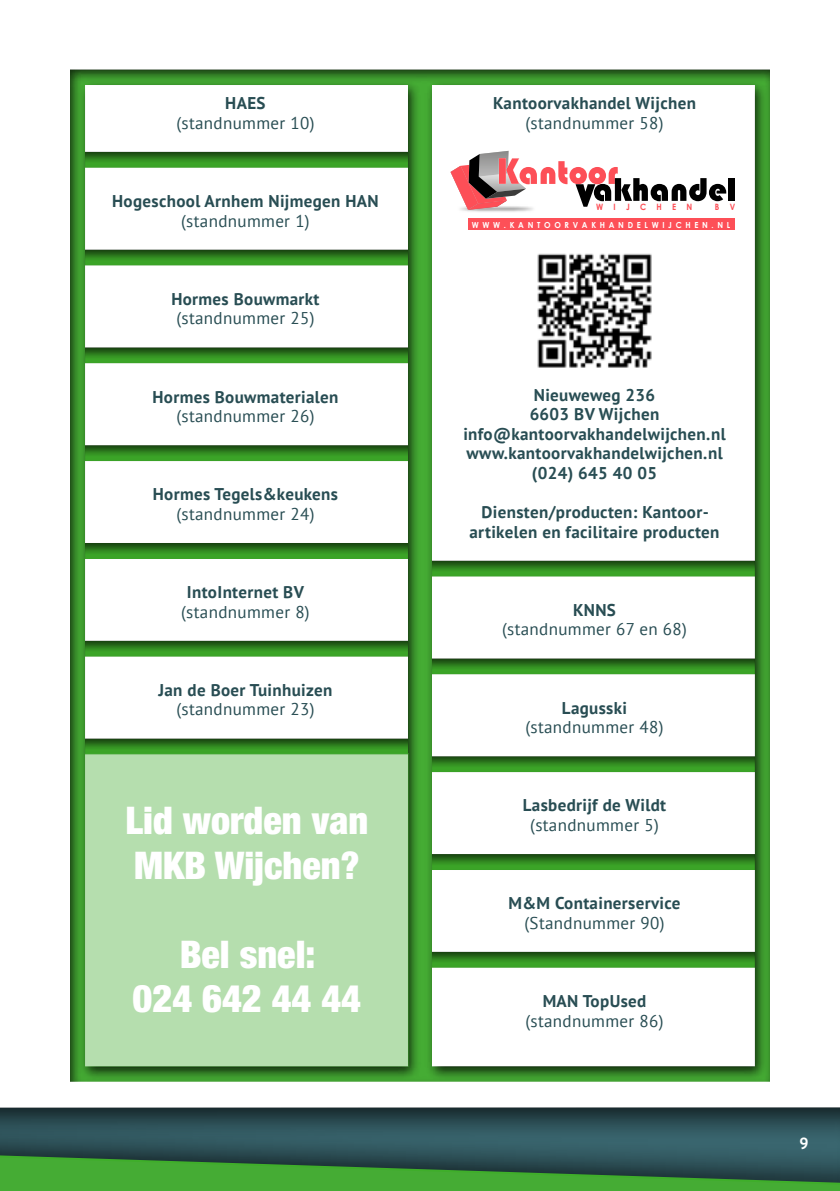
<style>
.page{position:relative;width:840px;height:1191px;background:#fff}
.page>*{position:absolute;margin:0;border:0;box-sizing:border-box;transform-origin:0 0}
.t1{font:900 condensed 38.2px/44.6px "Helvetica Neue LT Std";color:#fff}
.t2{font:700 17px/19.6px "PT Sans";letter-spacing:.02em;color:#284d53;text-align:center}
.t3{font:17px "PT Sans";letter-spacing:.02em;color:#284d53}
.t4{font:700 16px "PT Sans";color:#fff}
.t5{font:700 8.8px "Century Gothic";letter-spacing:1.3em;color:#fd4f57;scale:.9 1}
.t6{font:700 8.4px "Century Gothic";letter-spacing:.475em;color:#fff;scale:.93 1}
</style>
<div class="page">
<div style="left:0;top:1091px;width:839px;height:100px;background:#000;opacity:.75"></div>
<svg style="left:0;top:1126px;width:839px;height:65px;background:#36714d"></svg>
<div style="left:52px;top:59px;width:718px;height:1024px;background:#000;opacity:.75"></div>
<div style="left:85px;top:753px;width:323px;height:313px;background:#b5deae"></div>
<p class="t2" style="left:225px;top:93px;width:42px">HAES</p>
<p class="t3" style="left:176px;top:112px;width:139px">(standnummer 10)</p>
<p class="t2" style="left:112px;top:191px;width:268px">Hogeschool Arnhem Nijmegen HAN</p>
<p class="t3" style="left:181px;top:210px;width:130px">(standnummer 1)</p>
<p class="t2" style="left:171px;top:289px;width:150px">Hormes Bouwmarkt</p>
<p class="t3" style="left:176px;top:307px;width:139px">(standnummer 25)</p>
<p class="t2" style="left:152px;top:386px;width:187px">Hormes Bouwmaterialen</p>
<p class="t3" style="left:176px;top:405px;width:139px">(standnummer 26)</p>
<p class="t2" style="left:153px;top:484px;width:187px">Hormes Tegels&amp;keukens</p>
<p class="t3" style="left:176px;top:503px;width:139px">(standnummer 24)</p>
<p class="t2" style="left:187px;top:582px;width:118px">IntoInternet BV</p>
<p class="t3" style="left:181px;top:601px;width:130px">(standnummer 8)</p>
<p class="t2" style="left:158px;top:680px;width:175px">Jan de Boer Tuinhuizen</p>
<p class="t3" style="left:176px;top:698px;width:139px">(standnummer 23)</p>
<h1 class="t1" style="left:125px;top:797px;width:244px">Lid worden van<br>MKB Wijchen?</h1>
<h1 class="t1" style="left:132px;top:931px;width:230px;text-align:center">Bel snel:<br>024 642 44 44</h1>
<p class="t2" style="left:493px;top:93px;width:204px">Kantoorvakhandel Wijchen</p>
<p class="t3" style="left:525px;top:112px;width:139px">(standnummer 58)</p>
<p class="t5" style="left:596px;top:201px;width:108px">WIJCHEN</p>
<p class="t5" style="left:714px;top:201px;width:24px">B V</p>
<p class="t6" style="left:471px;top:219px;width:279px">WWW.KANTOORVAKHANDELWIJCHEN.NL</p>
<p class="t2" style="left:463px;top:384px;width:264px">Nieuweweg 236<br>6603 BV Wijchen info@kantoorvakhandelwijchen.nl www.kantoorvakhandelwijchen.nl (024) 645 40 05</p>
<p class="t2" style="left:469px;top:502px;width:251px">Diensten/producten: Kantoor&shy;artikelen en facilitaire producten</p>
<p class="t2" style="left:572px;top:599px;width:44px">KNNS</p>
<p class="t3" style="left:502px;top:618px;width:186px">(standnummer 67 en 68)</p>
<p class="t2" style="left:561px;top:697px;width:67px">Lagusski</p>
<p class="t3" style="left:525px;top:716px;width:139px">(standnummer 48)</p>
<p class="t2" style="left:522px;top:795px;width:145px">Lasbedrijf de Wildt</p>
<p class="t3" style="left:530px;top:814px;width:130px">(standnummer 5)</p>
<p class="t2" style="left:508px;top:893px;width:173px">M&amp;M Containerservice</p>
<p class="t3" style="left:524px;top:911px;width:141px">(Standnummer 90)</p>
<p class="t2" style="left:542px;top:990px;width:105px">MAN TopUsed</p>
<p class="t3" style="left:525px;top:1009px;width:139px">(standnummer 86)</p>
<p class="t4" style="left:799px;top:1133px;width:11px">9</p>
</div>
